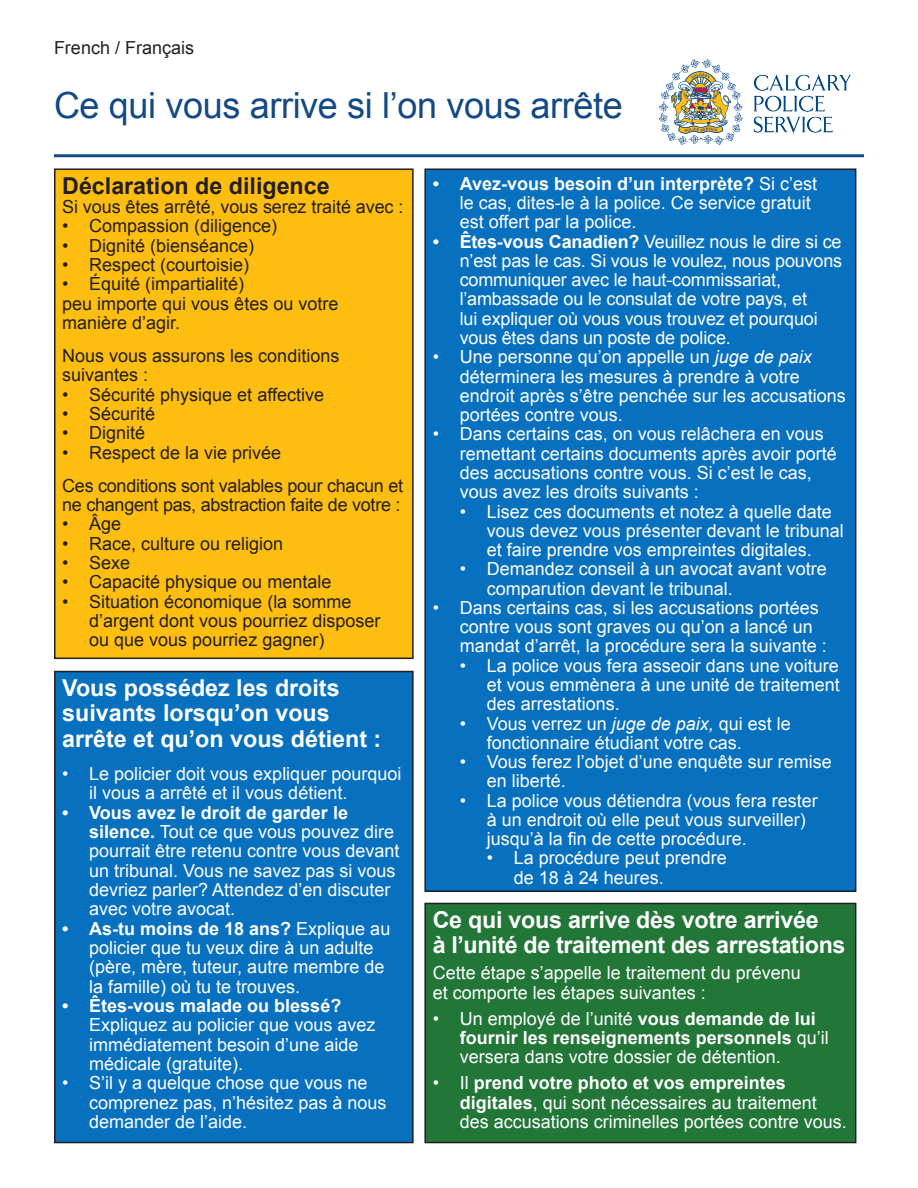
<style>
.page{position:relative;width:918px;height:1188px;background:#fff}
.page>*{position:absolute;margin:0;border:0;box-sizing:border-box;transform-origin:0 0}
.t1{font:36px "Arial";letter-spacing:-.01em;color:#154984}
.t2{font:700 23.25px/25.5px "Arial";letter-spacing:-.01em;color:#fff}
.t3{font:700 23.25px "Arial";color:#231f20}
.t4{font:18px/19.4px "Arial";color:#fff}
.t5{font:18px/19.4px "Arial";color:#231f20}
.s1{font-weight:700}
.s2{font-style:italic}
</style>
<div class="page">
<img style="left:658px;top:59px;width:193px;height:86px">
<hr style="left:54px;top:154px;width:810px;height:3px;background:#154984">
<div style="left:55px;top:169px;width:358px;height:489px;background:#febe10"></div>
<div style="left:54px;top:168px;width:360px;height:491px;border:2px solid #231f20"></div>
<div style="left:55px;top:672px;width:358px;height:471px;background:#0770bf"></div>
<div style="left:54px;top:671px;width:360px;height:472px;border:2px solid #231f20"></div>
<div style="left:425px;top:903px;width:431px;height:240px;background:#227638"></div>
<div style="left:424px;top:903px;width:432px;height:240px;border:2px solid #231f20"></div>
<div style="left:425px;top:169px;width:431px;height:722px;background:#0770bf"></div>
<div style="left:424px;top:168px;width:432px;height:724px;border:2px solid #231f20"></div>
<p class="t5" style="left:54px;top:38px;width:142px">French / Français</p>
<p class="t1" style="left:54px;top:82px;width:570px">Ce qui vous arrive si l’on vous arrête</p>
<p class="t3" style="left:62px;top:170px;width:269px">Déclaration de diligence</p>
<p class="t5" style="left:62px;top:197px;width:343px">Si vous êtes arrêté, vous serez traité avec :</p>
<p class="t5" style="left:62px;top:217px;width:217px">• Compassion (diligence)</p>
<p class="t5" style="left:62px;top:236px;width:194px">• Dignité (bienséance)</p>
<p class="t5" style="left:62px;top:255px;width:189px">• Respect (courtoisie)</p>
<p class="t5" style="left:62px;top:275px;width:184px">• Équité (impartialité)</p>
<p class="t5" style="left:62px;top:294px;width:278px">peu importe qui vous êtes ou votre manière d’agir.</p>
<p class="t5" style="left:62px;top:346px;width:279px">Nous vous assurons les conditions suivantes :</p>
<p class="t5" style="left:62px;top:385px;width:263px">• Sécurité physique et affective</p>
<p class="t5" style="left:62px;top:404px;width:95px">• Sécurité</p>
<p class="t5" style="left:62px;top:424px;width:85px">• Dignité</p>
<p class="t5" style="left:62px;top:443px;width:221px">• Respect de la vie privée</p>
<p class="t5" style="left:62px;top:476px;width:342px">Ces conditions sont valables pour chacun et ne changent pas, abstraction faite de votre :</p>
<p class="t5" style="left:62px;top:514px;width:61px">• Âge</p>
<p class="t5" style="left:62px;top:534px;width:223px">• Race, culture ou religion</p>
<p class="t5" style="left:62px;top:553px;width:70px">• Sexe</p>
<p class="t5" style="left:62px;top:573px;width:271px">• Capacité physique ou mentale</p>
<p class="t5" style="left:89px;top:592px;width:293px;text-indent:-27px">• Situation économique (la somme d’argent dont vous pourriez disposer ou que vous pourriez gagner)</p>
<p class="t2" style="left:62px;top:676px;width:321px">Vous possédez les droits suivants lorsqu’on vous arrête et qu’on vous détient :</p>
<p class="t4" style="left:89px;top:764px;width:314px;text-indent:-27px">• Le policier doit vous expliquer pourquoi il vous a arrêté et il vous détient.</p>
<p class="t4" style="left:89px;top:803px;width:312px;text-indent:-27px"><span class="s1">• Vous avez le droit de garder le silence.</span> Tout ce que vous pouvez dire pourrait être retenu contre vous devant un tribunal. Vous ne savez pas si vous devriez parler? Attendez d’en discuter avec votre avocat.</p>
<p class="t4" style="left:89px;top:919px;width:303px;text-indent:-27px"><span class="s1">• As-tu moins de 18 ans?</span> Explique au policier que tu veux dire à un adulte (père, mère, tuteur, autre membre de la famille) où tu te trouves.</p>
<p class="t4" style="left:89px;top:996px;width:288px;text-indent:-27px"><span class="s1">• Êtes-vous malade ou blessé?<br></span>Expliquez au policier que vous avez immédiatement besoin d’une aide médicale (gratuite).</p>
<p class="t4" style="left:89px;top:1074px;width:299px;text-indent:-27px">• S’il y a quelque chose que vous ne comprenez pas, n’hésitez pas à nous demander de l’aide.</p>
<p class="t4" style="left:460px;top:174px;width:359px;text-indent:-27px"><span class="s1">• Avez-vous besoin d’un interprète?</span> Si c’est le cas, dites-le à la police. Ce service gratuit est offert par la police.</p>
<p class="t4" style="left:460px;top:232px;width:384px;text-indent:-27px"><span class="s1">• Êtes-vous Canadien?</span> Veuillez nous le dire si ce n’est pas le cas. Si vous le voulez, nous pouvons communiquer avec le haut-commissariat, l’ambassade ou le consulat de votre pays, et<br>lui expliquer où vous vous trouvez et pourquoi vous êtes dans un poste de police.</p>
<p class="t4" style="left:460px;top:348px;width:388px;text-indent:-27px">• Une personne qu’on appelle un <span class="s2">juge de paix </span>déterminera les mesures à prendre à votre endroit après s’être penchée sur les accusations portées contre vous.</p>
<p class="t4" style="left:460px;top:425px;width:379px;text-indent:-27px">• Dans certains cas, on vous relâchera en vous remettant certains documents après avoir porté des accusations contre vous. Si c’est le cas, vous avez les droits suivants :</p>
<p class="t4" style="left:487px;top:502px;width:359px;text-indent:-27px">• Lisez ces documents et notez à quelle date vous devez vous présenter devant le tribunal et faire prendre vos empreintes digitales.</p>
<p class="t4" style="left:487px;top:560px;width:342px;text-indent:-27px">• Demandez conseil à un avocat avant votre comparution devant le tribunal.</p>
<p class="t4" style="left:460px;top:598px;width:369px;text-indent:-27px">• Dans certains cas, si les accusations portées contre vous sont graves ou qu’on a lancé un mandat d’arrêt, la procédure sera la suivante :</p>
<p class="t4" style="left:487px;top:656px;width:355px;text-align:justify;text-indent:-27px">• La police vous fera asseoir dans une voiture et vous emmènera à une unité de traitement des arrestations.</p>
<p class="t4" style="left:487px;top:714px;width:306px;text-indent:-27px">• Vous verrez un <span class="s2">juge de paix,</span> qui est le fonctionnaire étudiant votre cas.</p>
<p class="t4" style="left:487px;top:752px;width:347px;text-indent:-27px">• Vous ferez l’objet d’une enquête sur remise en liberté.</p>
<p class="t4" style="left:487px;top:791px;width:333px;text-indent:-27px">• La police vous détiendra (vous fera rester à un endroit où elle peut vous surveiller) jusqu’à la fin de cette procédure.</p>
<p class="t4" style="left:514px;top:849px;width:215px;text-indent:-27px">• La procédure peut prendre de 18 à 24 heures.</p>
<p class="t2" style="left:433px;top:908px;width:414px">Ce qui vous arrive dès votre arrivée<br>à l’unité de traitement des arrestations</p>
<p class="t4" style="left:433px;top:964px;width:370px">Cette étape s’appelle le traitement du prévenu et comporte les étapes suivantes :</p>
<p class="t4" style="left:460px;top:1009px;width:371px;text-indent:-27px">• Un employé de l’unité <span class="s1">vous demande de lui fournir les renseignements personnels</span> qu’il versera dans votre dossier de détention.</p>
<p class="t4" style="left:460px;top:1073px;width:389px;text-indent:-27px">• Il <span class="s1">prend votre photo et vos empreintes digitales</span>, qui sont nécessaires au traitement des accusations criminelles portées contre vous.</p>
</div>
